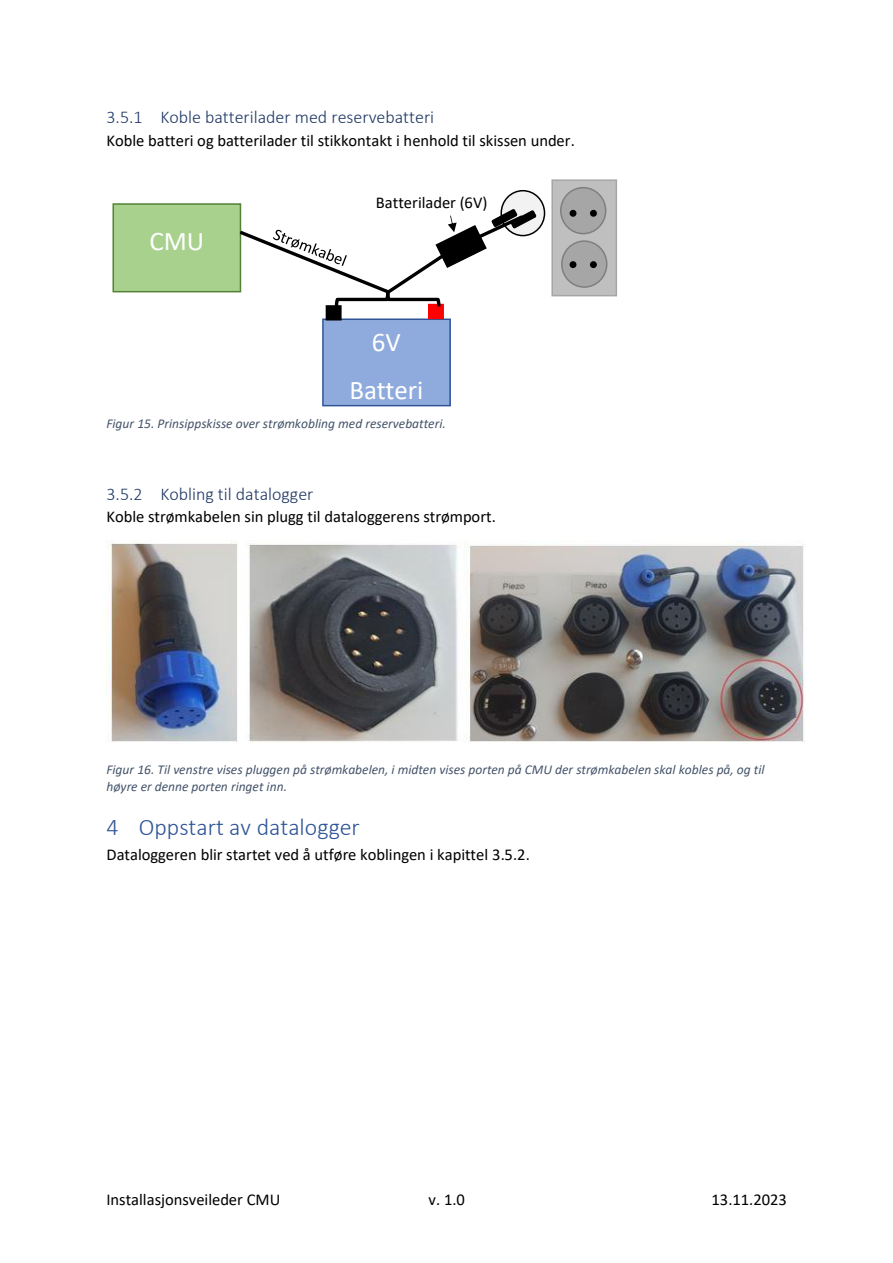
<style>
.page{position:relative;width:893px;height:1263px;background:#fff}
.page>*{position:absolute;margin:0;border:0;box-sizing:border-box;transform-origin:0 0}
.t1{font:27px "Calibri";color:#fff}
.t2{font:300 24px "Calibri";color:#2f5496}
.t3{font:300 18px "Calibri";color:#1f3763}
.t4{font:16.5px "Calibri";color:#000}
.t5{font:italic 13.5px/16.5px "Calibri";color:#44546a}
</style>
<div class="page">
<img style="left:106px;top:540px;width:699px;height:202px">
<div style="left:323px;top:319px;width:127px;height:87px;background:#8faadc"></div>
<div style="left:322px;top:318px;width:129px;height:88px;border:2px solid #2f5597"></div>
<img style="left:324px;top:325px;width:125px;height:74px">
<div style="left:326px;top:306px;width:15px;height:14px;background:#000"></div>
<div style="left:326px;top:305px;width:16px;height:15px;border:2px solid #000"></div>
<div style="left:429px;top:305px;width:14px;height:13px;background:#f00"></div>
<div style="left:428px;top:304px;width:16px;height:15px;border:2px solid #f00"></div>
<div style="left:552px;top:180px;width:64px;height:116px;background:#bfbfbf"></div>
<div style="left:551px;top:179px;width:66px;height:117px;border:2px solid #a6a6a6"></div>
<div style="left:561px;top:188px;width:45px;height:46px;background:#a6a6a6;border-radius:50%"></div>
<div style="left:560px;top:187px;width:46px;height:47px;border:2px solid #7f7f7f;border-radius:50%"></div>
<div style="left:562px;top:241px;width:45px;height:46px;background:#a6a6a6;border-radius:50%"></div>
<div style="left:561px;top:240px;width:46px;height:48px;border:2px solid #7f7f7f;border-radius:50%"></div>
<div style="left:570px;top:210px;width:6px;height:7px;border:2px solid #000;border-radius:50%"></div>
<div style="left:590px;top:210px;width:7px;height:7px;border:2px solid #000;border-radius:50%"></div>
<div style="left:570px;top:261px;width:6px;height:7px;border:2px solid #000;border-radius:50%"></div>
<div style="left:590px;top:261px;width:7px;height:7px;border:2px solid #000;border-radius:50%"></div>
<div style="left:501px;top:191px;width:44px;height:45px;background:#f2f2f2;border-radius:50%"></div>
<div style="left:500px;top:190px;width:45px;height:46px;border:2px solid #000;border-radius:50%"></div>
<div style="left:113px;top:204px;width:127px;height:88px;background:#a9d18e"></div>
<div style="left:112px;top:203px;width:129px;height:89px;border:2px solid #548235"></div>
<img style="left:114px;top:210px;width:1px;height:75px">
<svg style="left:236px;top:208px;width:301px;height:102px"></svg>
<h3 class="t3" style="left:106px;top:110px;width:329px">3.5.1 Koble batterilader med reservebatteri</h3>
<p class="t4" style="left:106px;top:133px;width:470px">Koble batteri og batterilader til stikkontakt i henhold til skissen under.</p>
<p class="t1" style="left:149px;top:230px;width:56px">CMU</p>
<p class="t4" style="left:376px;top:196px;width:113px">Batterilader (6V)</p>
<p class="t1" style="left:372px;top:331px;width:30px">6V</p>
<p class="t1" style="left:350px;top:379px;width:75px">Batteri</p>
<p class="t5" style="left:106px;top:417px;width:341px">Figur 15. Prinsippskisse over strømkobling med reservebatteri.</p>
<h3 class="t3" style="left:106px;top:486px;width:209px">3.5.2 Kobling til datalogger</h3>
<p class="t4" style="left:106px;top:510px;width:391px">Koble strømkabelen sin plugg til dataloggerens strømport.</p>
<p class="t5" style="left:106px;top:762px;width:660px">Figur 16. Til venstre vises pluggen på strømkabelen, i midten vises porten på CMU der strømkabelen skal kobles på, og til høyre er denne porten ringet inn.</p>
<h1 class="t2" style="left:106px;top:817px;width:255px">4 Oppstart av datalogger</h1>
<p class="t4" style="left:106px;top:847px;width:425px">Dataloggeren blir startet ved å utføre koblingen i kapittel 3.5.2.</p>
<p class="t4" style="left:106px;top:1193px;width:175px">Installasjonsveileder CMU</p>
<p class="t4" style="left:429px;top:1193px;width:38px">v. 1.0</p>
<p class="t4" style="left:712px;top:1193px;width:77px">13.11.2023</p>
</div>
